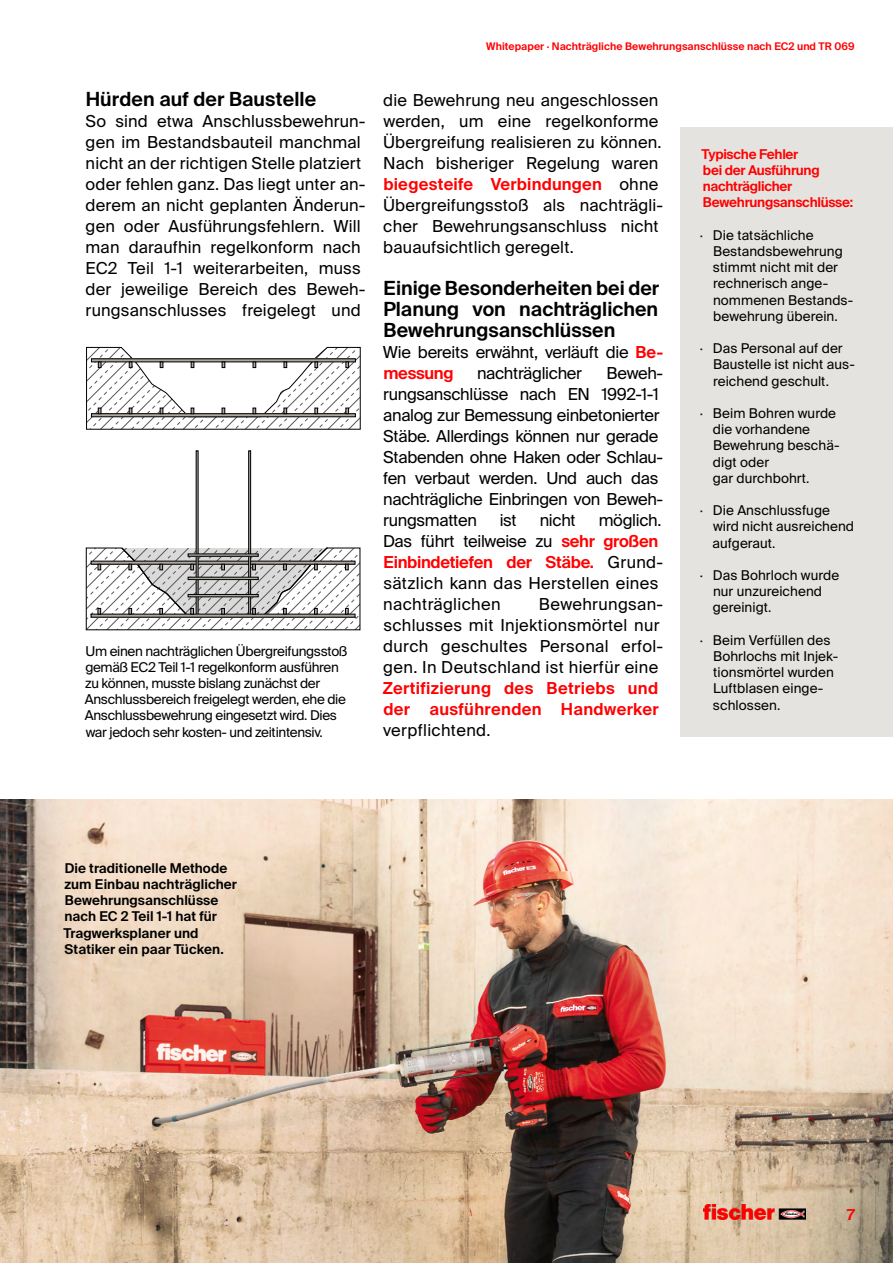
<style>
.page{position:relative;width:893px;height:1263px;background:#fff}
.page>*{position:absolute;margin:0;border:0;box-sizing:border-box;transform-origin:0 0}
.t1{font:600 19.5px/21px "fischerstrong";color:#000;text-align:justify}
.t2{font:16.5px/21px "fischerstrong";letter-spacing:.01em;color:#000}
.t3{font:16.5px/21px "fischerstrong";letter-spacing:-.02em;color:#000}
.t4{font:600 16.5px/21px "fischerstrong";letter-spacing:.02em;color:#f00}
.t5{font:600 15px "fischerstrong";color:#f00}
.t6{font:13.5px/16.2px "fischerstrong";letter-spacing:.005em;color:#000}
.t7{font:13.5px/16.2px "fischerstrong";letter-spacing:-.025em;color:#000}
.t8{font:600 13.5px/16.2px "fischerstrong";letter-spacing:.005em;color:#000}
.t9{font:600 13.5px/16.2px "fischerstrong";letter-spacing:-.02em;color:#f00}
.t10{font:600 10.5px "fischerstrong";letter-spacing:.005em;color:#f00}
.s1{font-weight:600;color:#f00}
</style>
<div class="page">
<img style="left:0;top:799px;width:893px;height:464px">
<img style="left:704px;top:1204px;width:102px;height:16px">
<div style="left:680px;top:127px;width:213px;height:609px;background:#e4e3df"></div>
<svg style="left:86px;top:347px;width:275px;height:83px"></svg>
<div style="left:248px;top:451px;width:3px;height:164px;border:1px solid #000"></div>
<svg style="left:86px;top:546px;width:275px;height:84px"></svg>
<p class="t1" style="left:86px;top:89px;width:232px">Hürden auf der Baustelle</p>
<p class="t2" style="left:85px;top:111px;width:282px">So sind etwa Anschlussbewehrun&shy;gen im Bestandsbauteil manchmal nicht an der richtigen Stelle platziert oder fehlen ganz. Das liegt unter an&shy;derem an nicht geplanten Änderun&shy;gen oder Ausführungsfehlern. Will man daraufhin regelkonform nach EC2 Teil 1-1 weiterarbeiten, muss der jeweilige Bereich des Beweh&shy;rungsanschlusses freigelegt und</p>
<p class="t7" style="left:85px;top:643px;width:264px">Um einen nachträglichen Übergreifungsstoß gemäß EC2 Teil 1-1 regelkonform ausführen zu können, musste bislang zunächst der Anschlussbereich freigelegt werden, ehe die Anschlussbewehrung eingesetzt wird. Dies war jedoch sehr kosten- und zeitintensiv.</p>
<p class="t10" style="left:486px;top:41px;width:370px">Whitepaper · Nachträgliche Bewehrungsanschlüsse nach EC2 und TR 069</p>
<p class="t2" style="left:383px;top:90px;width:282px">die Bewehrung neu angeschlossen werden, um eine regelkonforme<br>Übergreifung realisieren zu können.<br>Nach bisheriger Regelung waren <span class="s1">biegesteife Verbindungen</span> ohne<br>Übergreifungsstoß als nachträgli&shy;cher Bewehrungsanschluss nicht bauaufsichtlich geregelt.</p>
<p class="t1" style="left:383px;top:278px;width:277px">Einige Besonderheiten bei der Planung von nachträglichen Bewehrungsanschlüssen</p>
<p class="t3" style="left:383px;top:342px;width:282px">Wie bereits erwähnt, verläuft die <span class="s1">Be&shy;messung</span></p>
<p class="t3" style="left:383px;top:363px;width:282px;text-indent:223px">Beweh&shy;rungsanschlüsse nach EN 1992-1-1 analog zur Bemessung einbetonierter<br>Stäbe. Allerdings können nur gerade<br>Stabenden ohne Haken oder Schlau&shy;fen verbaut werden. Und auch das nachträgliche Einbringen von Beweh&shy;rungsmatten</p>
<p class="t3" style="left:477px;top:363px;width:106px">nachträglicher</p>
<p class="t2" style="left:383px;top:510px;width:282px;text-indent:216px">möglich.<br>Das führt teilweise zu <span class="s1">sehr großen<br>Einbindetiefen der Stäbe.</span> Grund&shy;sätzlich kann das Herstellen eines nachträglichen</p>
<p class="t2" style="left:500px;top:510px;width:19px">ist</p>
<p class="t2" style="left:540px;top:510px;width:38px">nicht</p>
<p class="t2" style="left:383px;top:594px;width:281px;text-indent:156px">Bewehrungsan&shy;schlusses mit Injektionsmörtel nur durch geschultes Personal erfol&shy;gen. In Deutschland ist hierfür eine</p>
<p class="t4" style="left:383px;top:678px;width:278px">Zertifizierung des Betriebs und der ausführenden Handwerker</p>
<p class="t2" style="left:383px;top:720px;width:109px">verpflichtend.</p>
<p class="t9" style="left:701px;top:146px;width:153px">Typische Fehler<br>bei der Ausführung nachträglicher<br>Bewehrungsanschlüsse:</p>
<p class="t6" style="left:713px;top:227px;width:142px;text-indent:-13px">· Die tatsächliche<br>Bestandsbewehrung stimmt nicht mit der rechnerisch ange&shy;nommenen Bestands&shy;bewehrung überein.</p>
<p class="t6" style="left:713px;top:340px;width:143px;text-indent:-13px">· Das Personal auf der<br>Baustelle ist nicht aus&shy;reichend geschult.</p>
<p class="t6" style="left:713px;top:405px;width:128px;text-indent:-13px">· Beim Bohren wurde die vorhandene<br>Bewehrung beschä&shy;digt oder<br>gar durchbohrt.</p>
<p class="t6" style="left:713px;top:502px;width:143px;text-indent:-13px">· Die Anschlussfuge wird nicht ausreichend aufgeraut.</p>
<p class="t6" style="left:713px;top:567px;width:128px;text-indent:-13px">· Das Bohrloch wurde nur unzureichend gereinigt.</p>
<p class="t6" style="left:713px;top:632px;width:127px;text-indent:-13px">· Beim Verfüllen des<br>Bohrlochs mit Injek&shy;tionsmörtel wurden<br>Luftblasen einge&shy;schlossen.</p>
<p class="t8" style="left:63px;top:860px;width:175px">Die traditionelle Methode zum Einbau nachträglicher<br>Bewehrungsanschlüsse nach EC 2 Teil 1-1 hat für<br>Tragwerksplaner und<br>Statiker ein paar Tücken.</p>
<p class="t5" style="left:847px;top:1206px;width:9px">7</p>
</div>
